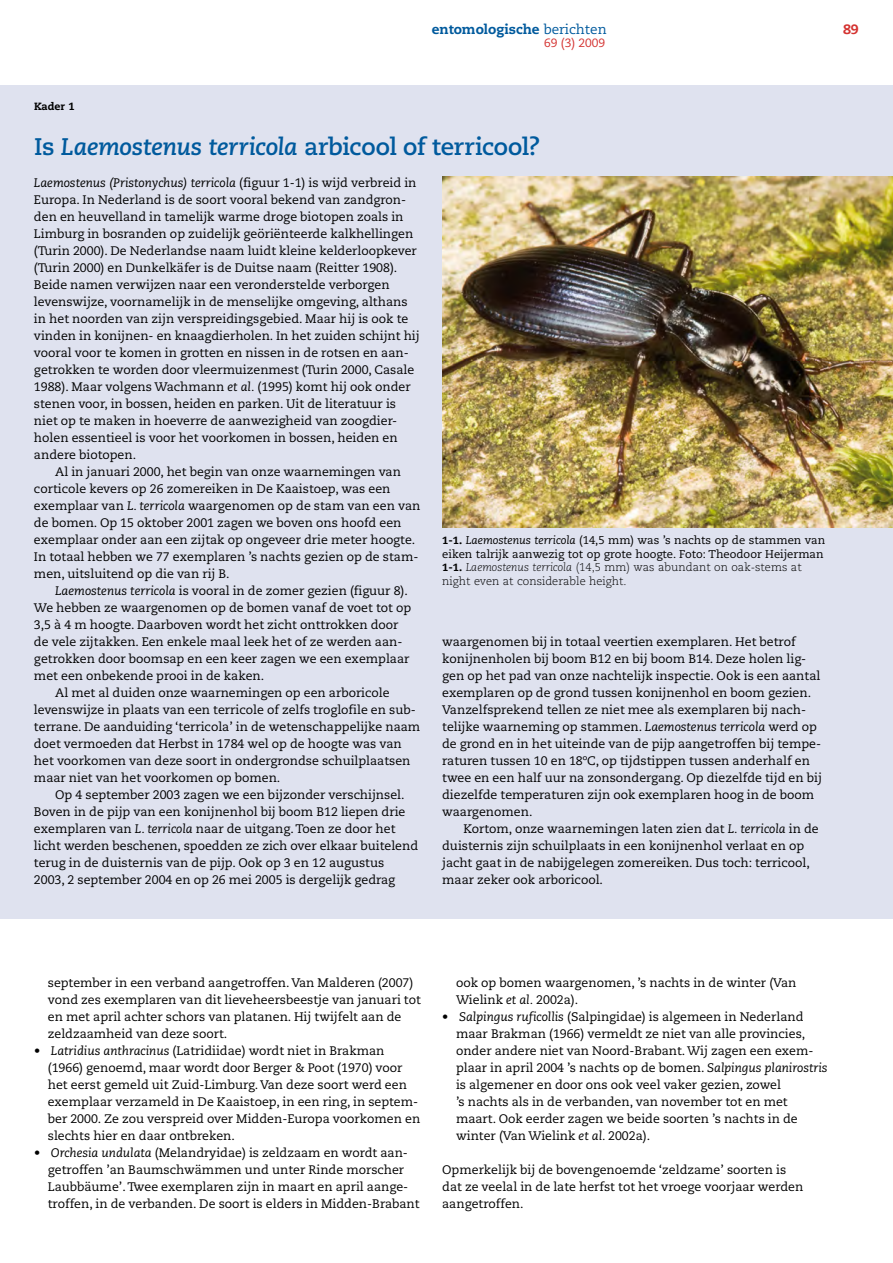
<style>
.page{position:relative;width:893px;height:1263px;background:#fff}
.page>*{position:absolute;margin:0;border:0;box-sizing:border-box;transform-origin:0 0}
.t1{font:700 24px "Caecilia LT Std";letter-spacing:-.01em;color:#005a9d}
.t2{font:800 13.5px "Caecilia LT Std";color:#005a9d}
.t3{font:800 13.5px "Caecilia LT Std";color:#d43230}
.t4{font:12.3px/17px "Caecilia LT Std";color:#000}
.t5{font:italic 12.3px "Caecilia LT Std";color:#000}
.t6{font:12px "Caecilia LT Std";color:#d43230}
.t7{font:11.25px/13.5px "Caecilia LT Std";color:#000}
.t8{font:800 10.5px "Caecilia LT Std";color:#000}
.s1{font-weight:400}
.s2{font-style:italic}
.s3{font-style:normal}
.s4{font-weight:800;font-size:10.5px}
.s5{font-weight:300;font-style:italic}
.s6{font-weight:300}
</style>
<div class="page">
<div style="left:0;top:85px;width:893px;height:833px;background:#dfe2ef"></div>
<img style="left:442px;top:177px;width:451px;height:350px">
<p class="t2" style="left:432px;top:21px;width:177px">entomologische <span class="s1">berichten</span></p>
<p class="t3" style="left:843px;top:21px;width:17px">89</p>
<p class="t6" style="left:544px;top:36px;width:62px">69 (3) 2009</p>
<p class="t8" style="left:34px;top:100px;width:42px">Kader 1</p>
<h1 class="t1" style="left:34px;top:133px;width:508px">Is <span class="s2">Laemostenus terricola</span> arbicool of terricool?</h1>
<p class="t5" style="left:34px;top:176px;width:384px">Laemostenus (Pristonychus) terricola <span class="s3">(figuur 1-1) is wijd verbreid in</span></p>
<p class="t4" style="left:34px;top:191px;width:374px">Europa. In Nederland is de soort vooral bekend van zandgron-</p>
<p class="t4" style="left:34px;top:208px;width:371px">den en heuvelland in tamelijk warme droge biotopen zoals in</p>
<p class="t4" style="left:34px;top:225px;width:381px">Limburg in bosranden op zuidelijk geöriënteerde kalkhellingen</p>
<p class="t4" style="left:34px;top:242px;width:384px">(Turin 2000). De Nederlandse naam luidt kleine kelderloopkever</p>
<p class="t4" style="left:34px;top:259px;width:365px">(Turin 2000) en Dunkelkäfer is de Duitse naam (Reitter 1908).</p>
<p class="t4" style="left:34px;top:276px;width:357px">Beide namen verwijzen naar een veronderstelde verborgen</p>
<p class="t4" style="left:34px;top:293px;width:375px">levenswijze, voornamelijk in de menselijke omgeving, althans</p>
<p class="t4" style="left:34px;top:310px;width:376px">in het noorden van zijn verspreidingsgebied. Maar hij is ook te</p>
<p class="t4" style="left:34px;top:328px;width:387px">vinden in konijnen- en knaagdierholen. In het zuiden schijnt hij</p>
<p class="t4" style="left:34px;top:345px;width:376px">vooral voor te komen in grotten en nissen in de rotsen en aan-</p>
<p class="t4" style="left:34px;top:362px;width:382px">getrokken te worden door vleermuizenmest (Turin 2000, Casale</p>
<p class="t4" style="left:34px;top:379px;width:378px">1988). Maar volgens Wachmann <span class="s2">et al.</span> (1995) komt hij ook onder</p>
<p class="t4" style="left:34px;top:396px;width:364px">stenen voor, in bossen, heiden en parken. Uit de literatuur is</p>
<p class="t4" style="left:34px;top:413px;width:365px">niet op te maken in hoeverre de aanwezigheid van zoogdier-</p>
<p class="t4" style="left:34px;top:430px;width:365px">holen essentieel is voor het voorkomen in bossen, heiden en</p>
<p class="t4" style="left:34px;top:447px;width:104px">andere biotopen.</p>
<p class="t4" style="left:55px;top:464px;width:347px">Al in januari 2000, het begin van onze waarnemingen van</p>
<p class="t4" style="left:34px;top:481px;width:358px">corticole kevers op 26 zomereiken in De Kaaistoep, was een</p>
<p class="t4" style="left:34px;top:498px;width:388px">exemplaar van <span class="s2">L. terricola</span> waargenomen op de stam van een van</p>
<p class="t4" style="left:34px;top:515px;width:369px">de bomen. Op 15 oktober 2001 zagen we boven ons hoofd een</p>
<p class="t4" style="left:34px;top:532px;width:383px">exemplaar onder aan een zijtak op ongeveer drie meter hoogte.</p>
<p class="t4" style="left:34px;top:549px;width:386px">In totaal hebben we 77 exemplaren ’s nachts gezien op de stam-</p>
<p class="t4" style="left:34px;top:566px;width:197px">men, uitsluitend op die van rij B.</p>
<p class="t4" style="left:55px;top:583px;width:354px"><span class="s2">Laemostenus terricola</span> is vooral in de zomer gezien (figuur 8).</p>
<p class="t4" style="left:34px;top:600px;width:379px">We hebben ze waargenomen op de bomen vanaf de voet tot op</p>
<p class="t4" style="left:34px;top:617px;width:366px">3,5 à 4 m hoogte. Daarboven wordt het zicht onttrokken door</p>
<p class="t4" style="left:34px;top:634px;width:370px">de vele zijtakken. Een enkele maal leek het of ze werden aan-</p>
<p class="t4" style="left:34px;top:651px;width:377px">getrokken door boomsap en een keer zagen we een exemplaar</p>
<p class="t4" style="left:34px;top:668px;width:232px">met een onbekende prooi in de kaken.</p>
<p class="t4" style="left:55px;top:685px;width:336px">Al met al duiden onze waarnemingen op een arboricole</p>
<p class="t4" style="left:34px;top:702px;width:383px">levenswijze in plaats van een terricole of zelfs troglofile en sub-</p>
<p class="t4" style="left:34px;top:719px;width:388px">terrane. De aanduiding ‘terricola’ in de wetenschappelijke naam</p>
<p class="t4" style="left:34px;top:736px;width:369px">doet vermoeden dat Herbst in 1784 wel op de hoogte was van</p>
<p class="t4" style="left:34px;top:753px;width:378px">het voorkomen van deze soort in ondergrondse schuilplaatsen</p>
<p class="t4" style="left:34px;top:770px;width:248px">maar niet van het voorkomen op bomen.</p>
<p class="t4" style="left:55px;top:787px;width:351px">Op 4 september 2003 zagen we een bijzonder verschijnsel.</p>
<p class="t4" style="left:34px;top:804px;width:373px">Boven in de pijp van een konijnenhol bij boom B12 liepen drie</p>
<p class="t4" style="left:34px;top:821px;width:363px">exemplaren van <span class="s2">L. terricola</span> naar de uitgang. Toen ze door het</p>
<p class="t4" style="left:34px;top:838px;width:386px">licht werden beschenen, spoedden ze zich over elkaar buitelend</p>
<p class="t4" style="left:34px;top:855px;width:352px">terug in de duisternis van de pijp. Ook op 3 en 12 augustus</p>
<p class="t4" style="left:34px;top:872px;width:363px">2003, 2 september 2004 en op 26 mei 2005 is dergelijk gedrag</p>
<p class="t7" style="left:442px;top:534px;width:384px"><span class="s4">1-1.</span> <span class="s2">Laemostenus terricola</span> (14,5 mm) was ’s nachts op de stammen van eiken talrijk aanwezig tot op grote hoogte. Foto: Theodoor Heijerman <span class="s4">1-1.</span> <span class="s5">Laemostenus terricola</span> <span class="s6">(14,5 mm) was abundant on oak-stems at night even at considerable height.</span></p>
<p class="t4" style="left:442px;top:633px;width:381px">waargenomen bij in totaal veertien exemplaren. Het betrof konijnenholen bij boom B12 en bij boom B14. Deze holen lig&shy;gen op het pad van onze nachtelijk inspectie. Ook is een aantal exemplaren op de grond tussen konijnenhol en boom gezien.<br>Vanzelfsprekend tellen ze niet mee als exemplaren bij nach&shy;telijke waarneming op stammen. <span class="s2">Laemostenus terricola</span> werd op de grond en in het uiteinde van de pijp aangetroffen bij tempe&shy;raturen tussen 10 en 18ºC, op tijdstippen tussen anderhalf en twee en een half uur na zonsondergang. Op diezelfde tijd en bij diezelfde temperaturen zijn ook exemplaren hoog in de boom waargenomen.</p>
<p class="t4" style="left:442px;top:821px;width:378px;text-indent:21px">Kortom, onze waarnemingen laten zien dat <span class="s2">L. terricola</span> in de duisternis zijn schuilplaats in een konijnenhol verlaat en op jacht gaat in de nabijgelegen zomereiken. Dus toch: terricool, maar zeker ook arboricool.</p>
<p class="t4" style="left:48px;top:974px;width:375px">september in een verband aangetroffen. Van Malderen (2007) vond zes exemplaren van dit lieveheersbeestje van januari tot en met april achter schors van platanen. Hij twijfelt aan de zeldzaamheid van deze soort.</p>
<p class="t4" style="left:48px;top:1042px;width:374px;text-indent:-14px">• <span class="s2">Latridius anthracinus</span> (Latridiidae) wordt niet in Brakman (1966) genoemd, maar wordt door Berger &amp; Poot (1970) voor het eerst gemeld uit Zuid-Limburg. Van deze soort werd een exemplaar verzameld in De Kaaistoep, in een ring, in septem&shy;ber 2000. Ze zou verspreid over Midden-Europa voorkomen en slechts hier en daar ontbreken.</p>
<p class="t4" style="left:48px;top:1144px;width:373px;text-indent:-14px"><span class="s2">• Orchesia undulata</span> (Melandryidae) is zeldzaam en wordt aan&shy;getroffen ’an Baumschwämmen und unter Rinde morscher Laubbäume’. Twee exemplaren zijn in maart en april aange&shy;troffen, in de verbanden. De soort is elders in Midden-Brabant</p>
<p class="t4" style="left:456px;top:974px;width:342px">ook op bomen waargenomen, ’s nachts in de winter (Van<br>Wielink <span class="s2">et al.</span> 2002a).</p>
<p class="t4" style="left:456px;top:1008px;width:373px;text-indent:-14px"><span class="s2">• Salpingus ruficollis</span> (Salpingidae) is algemeen in Nederland maar Brakman (1966) vermeldt ze niet van alle provincies, onder andere niet van Noord-Brabant. Wij zagen een exem&shy;plaar in april 2004 ’s nachts op de bomen. <span class="s2">Salpingus planirostris </span>is algemener en door ons ook veel vaker gezien, zowel<br>’s nachts als in de verbanden, van november tot en met maart. Ook eerder zagen we beide soorten ’s nachts in de winter (Van Wielink <span class="s2">et al.</span> 2002a).</p>
<p class="t4" style="left:442px;top:1161px;width:363px">Opmerkelijk bij de bovengenoemde ‘zeldzame’ soorten is dat ze veelal in de late herfst tot het vroege voorjaar werden aangetroffen.</p>
</div>
